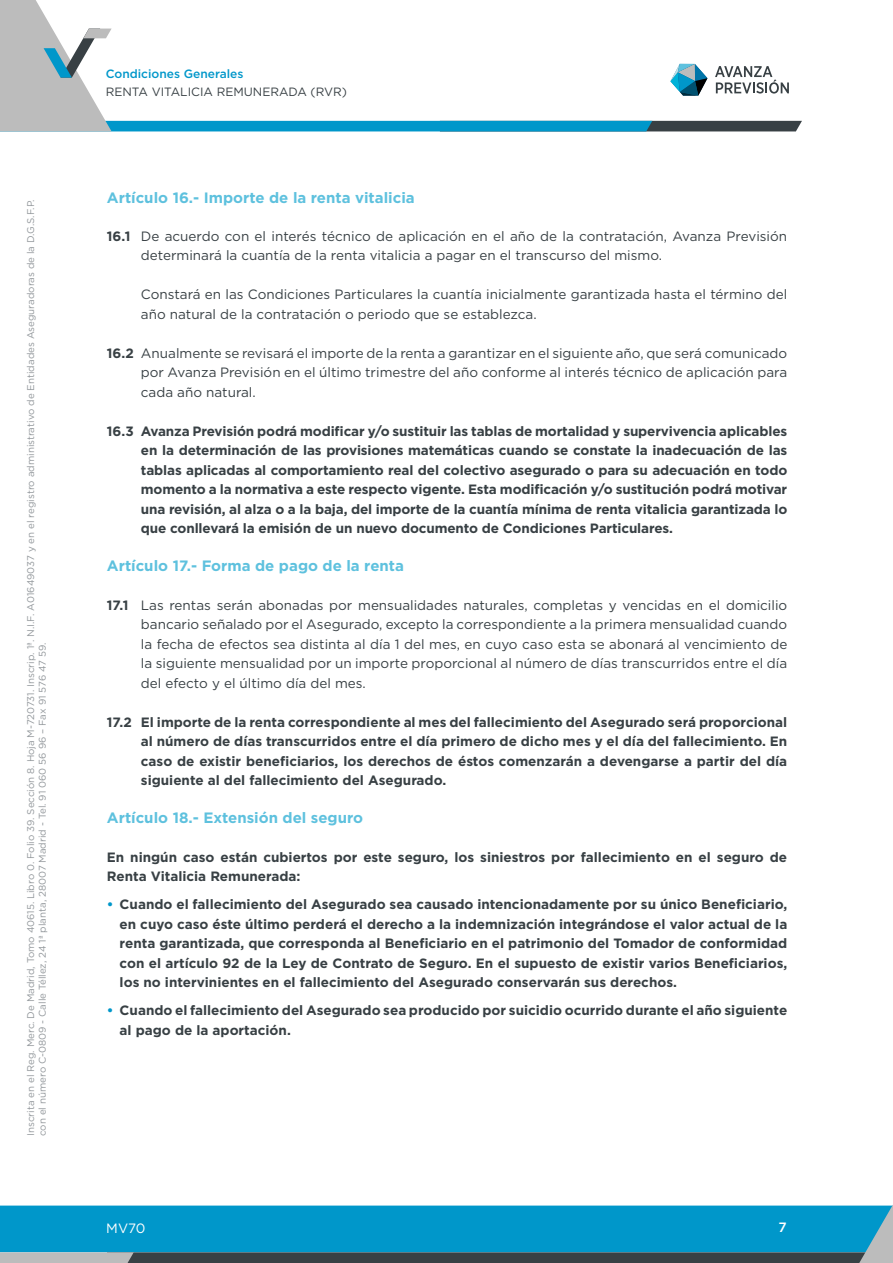
<style>
.page{position:relative;width:893px;height:1263px;background:#fff}
.page>*{position:absolute;margin:0;border:0;box-sizing:border-box;transform-origin:0 0}
.t1{font:700 15px "Gotham";color:#5ec1de}
.t2{font:700 13.5px/19.5px "Gotham";color:#384044;text-align:justify}
.t3{font:13.5px/19.5px "Gotham";color:#384044}
.t4{font:13.5px "Gotham";color:#fff}
.t5{font:500 13.5px "Gotham";color:#fff}
.t6{font:12px "Gotham";color:#384044}
.t7{font:500 12px "Gotham";color:#0097ca}
.t8{font:9.75px/11.7px "Gotham";color:#92979b}
.s1{font-weight:700}
.s2{color:#0097ca}
</style>
<div class="page">
<svg style="left:0;top:1205px;width:893px;height:58px;background:#148db5"></svg>
<svg style="left:0;top:0;width:802px;height:131px"></svg>
<p class="t8" style="left:25px;top:1136px;width:938px;rotate:-90deg">Inscrita en el Reg. Merc. De Madrid, Tomo 40615. Libro 0. Folio 39. Sección 8. Hoja M-720731. Inscrip. 1ª. N.I.F. A01649037 y en el registro administrativo de Entidades Aseguradoras de la D.G.S.F.P. con el número C-0809 - Calle Téllez, 24 1ª planta, 28007 Madrid - Tel. 91 060 56 96 – Fax 91 576 47 59.</p>
<p class="t7" style="left:106px;top:66px;width:139px">Condiciones Generales</p>
<p class="t6" style="left:106px;top:84px;width:243px">RENTA VITALICIA REMUNERADA (RVR)</p>
<p class="t1" style="left:107px;top:188px;width:309px">Artículo 16.- Importe de la renta vitalicia</p>
<p class="t3" style="left:141px;top:226px;width:648px;text-indent:-34px"><span class="s1">16.1</span> De acuerdo con el interés técnico de aplicación en el año de la contratación, Avanza Previsión determinará la cuantía de la renta vitalicia a pagar en el transcurso del mismo.</p>
<p class="t3" style="left:141px;top:285px;width:648px">Constará en las Condiciones Particulares la cuantía inicialmente garantizada hasta el término del año natural de la contratación o periodo que se establezca.</p>
<p class="t3" style="left:141px;top:343px;width:648px;text-align:justify;text-indent:-34px"><span class="s1">16.2</span> Anualmente se revisará el importe de la renta a garantizar en el siguiente año, que será comunicado por Avanza Previsión en el último trimestre del año conforme al interés técnico de aplicación para cada año natural.</p>
<p class="t2" style="left:141px;top:421px;width:648px;text-indent:-34px">16.3 Avanza Previsión podrá modificar y/o sustituir las tablas de mortalidad y supervivencia aplicables en la determinación de las provisiones matemáticas cuando se constate la inadecuación de las tablas aplicadas al comportamiento real del colectivo asegurado o para su adecuación en todo momento a la normativa a este respecto vigente. Esta modificación y/o sustitución podrá motivar una revisión, al alza o a la baja, del importe de la cuantía mínima de renta vitalicia garantizada lo que conllevará la emisión de un nuevo documento de Condiciones Particulares.</p>
<p class="t1" style="left:107px;top:556px;width:299px">Artículo 17.- Forma de pago de la renta</p>
<p class="t3" style="left:141px;top:595px;width:648px;text-align:justify;text-indent:-34px"><span class="s1">17.1</span> Las rentas serán abonadas por mensualidades naturales, completas y vencidas en el domicilio bancario señalado por el Asegurado, excepto la correspondiente a la primera mensualidad cuando la fecha de efectos sea distinta al día 1 del mes, en cuyo caso esta se abonará al vencimiento de la siguiente mensualidad por un importe proporcional al número de días transcurridos entre el día del efecto y el último día del mes.</p>
<p class="t2" style="left:141px;top:712px;width:648px;text-indent:-34px">17.2 El importe de la renta correspondiente al mes del fallecimiento del Asegurado será proporcional al número de días transcurridos entre el día primero de dicho mes y el día del fallecimiento. En caso de existir beneficiarios, los derechos de éstos comenzarán a devengarse a partir del día siguiente al del fallecimiento del Asegurado.</p>
<p class="t1" style="left:107px;top:808px;width:258px">Artículo 18.- Extensión del seguro</p>
<p class="t2" style="left:107px;top:847px;width:682px">En ningún caso están cubiertos por este seguro, los siniestros por fallecimiento en el seguro de<br>Renta Vitalicia Remunerada:</p>
<p class="t2" style="left:120px;top:895px;width:669px;text-indent:-13px"><span class="s2">•</span> Cuando el fallecimiento del Asegurado sea causado intencionadamente por su único Beneficiario, en cuyo caso éste último perderá el derecho a la indemnización integrándose el valor actual de la renta garantizada, que corresponda al Beneficiario en el patrimonio del Tomador de conformidad con el artículo 92 de la Ley de Contrato de Seguro. En el supuesto de existir varios Beneficiarios, los no intervinientes en el fallecimiento del Asegurado conservarán sus derechos.</p>
<p class="t2" style="left:120px;top:1001px;width:669px;text-indent:-13px"><span class="s2">•</span> Cuando el fallecimiento del Asegurado sea producido por suicidio ocurrido durante el año siguiente al pago de la aportación.</p>
<p class="t4" style="left:106px;top:1219px;width:41px">MV70</p>
<p class="t5" style="left:778px;top:1218px;width:10px">7</p>
</div>
